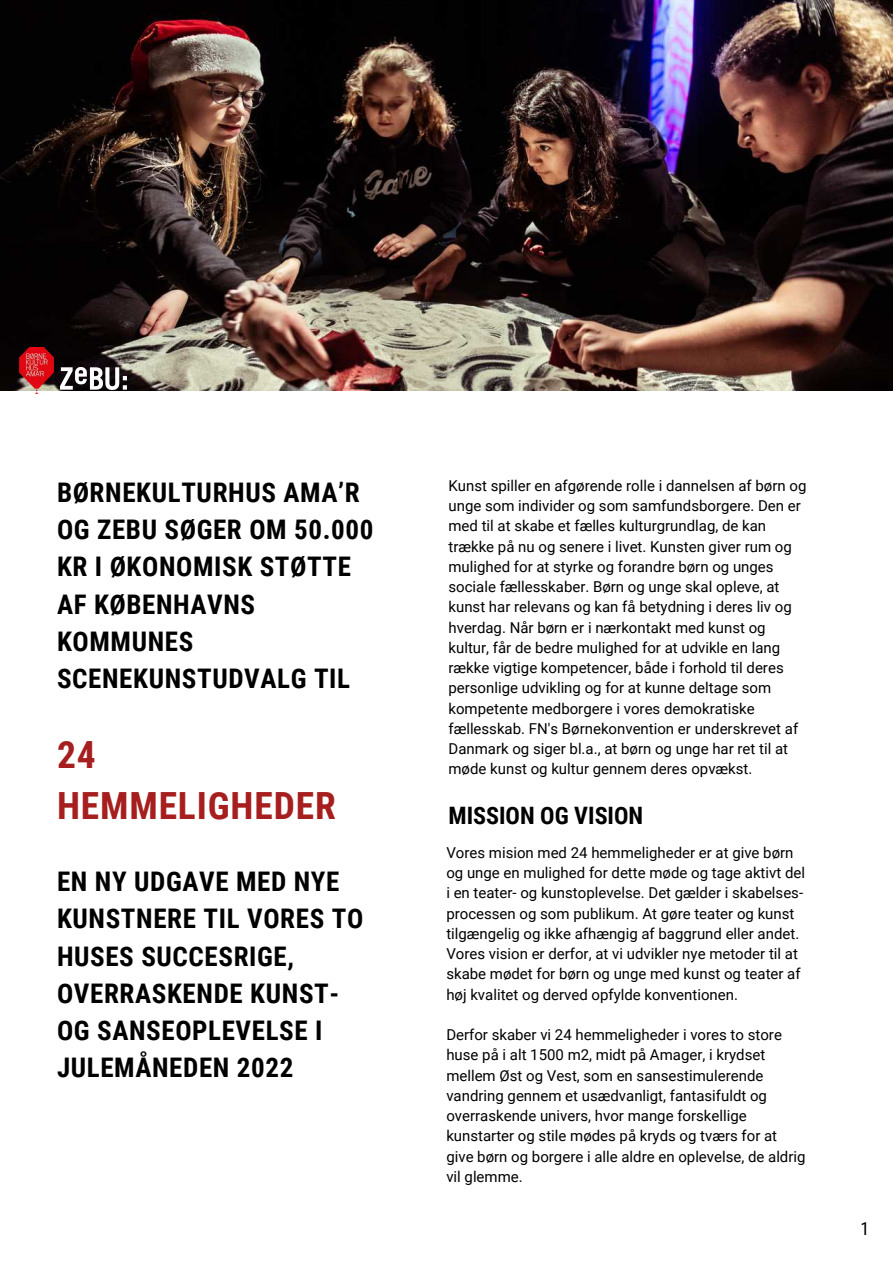
<style>
.page{position:relative;width:893px;height:1264px;background:#fff}
.page>*{position:absolute;margin:0;border:0;box-sizing:border-box;transform-origin:0 0}
.t1{font:700 37.5px/51.8px "Roboto Condensed";letter-spacing:.025em;color:#a61e1e}
.t2{font:700 27px/37px "Roboto Condensed";letter-spacing:.025em;color:#000}
.t3{font:700 24px "Roboto Condensed";color:#000}
.t4{font:18px "Roboto Condensed";color:#000}
.t5{font:15px/20.2px "Roboto";color:#000}
</style>
<div class="page">
<img style="left:0;top:0;width:892px;height:391px">
<img style="left:19px;top:347px;width:35px;height:46px">
<img style="left:60px;top:367px;width:67px;height:23px">
<h2 class="t2" style="left:57px;top:473px;width:318px">BØRNEKULTURHUS AMA’R<br>OG ZEBU SØGER OM 50.000<br>KR I ØKONOMISK STØTTE<br>AF KØBENHAVNS<br>KOMMUNES<br>SCENEKUNSTUDVALG TIL</h2>
<h1 class="t1" style="left:57px;top:727px;width:280px">24<br>HEMMELIGHEDER</h1>
<h2 class="t2" style="left:57px;top:862px;width:308px">EN NY UDGAVE MED NYE<br>KUNSTNERE TIL VORES TO<br>HUSES SUCCESRIGE,<br>OVERRASKENDE KUNST-<br>OG SANSEOPLEVELSE I<br>JULEMÅNEDEN 2022</h2>
<p class="t5" style="left:448px;top:475px;width:359px">Kunst spiller en afgørende rolle i dannelsen af børn og unge som individer og som samfundsborgere. Den er med til at skabe et fælles kulturgrundlag, de kan trække på nu og senere i livet. Kunsten giver rum og mulighed for at styrke og forandre børn og unges sociale fællesskaber. Børn og unge skal opleve, at kunst har relevans og kan få betydning i deres liv og hverdag. Når børn er i nærkontakt med kunst og kultur, får de bedre mulighed for at udvikle en lang række vigtige kompetencer, både i forhold til deres personlige udvikling og for at kunne deltage som kompetente medborgere i vores demokratiske fællesskab. FN's Børnekonvention er underskrevet af Danmark og siger bl.a., at børn og unge har ret til at møde kunst og kultur gennem deres opvækst.</p>
<h3 class="t3" style="left:448px;top:798px;width:196px">MISSION OG VISION</h3>
<p class="t5" style="left:446px;top:841px;width:360px">Vores mision med 24 hemmeligheder er at give børn og unge en mulighed for dette møde og tage aktivt del i en teater- og kunstoplevelse. Det gælder i skabelses&shy;processen og som publikum. At gøre teater og kunst tilgængelig og ikke afhængig af baggrund eller andet.<br>Vores vision er derfor, at vi udvikler nye metoder til at skabe mødet for børn og unge med kunst og teater af høj kvalitet og derved opfylde konventionen.</p>
<p class="t5" style="left:446px;top:1024px;width:360px">Derfor skaber vi 24 hemmeligheder i vores to store huse på i alt 1500 m2, midt på Amager, i krydset mellem Øst og Vest, som en sansestimulerende vandring gennem et usædvanligt, fantasifuldt og overraskende univers, hvor mange forskellige kunstarter og stile mødes på kryds og tværs for at give børn og borgere i alle aldre en oplevelse, de aldrig vil glemme.</p>
<p class="t4" style="left:860px;top:1215px;width:10px">1</p>
</div>
